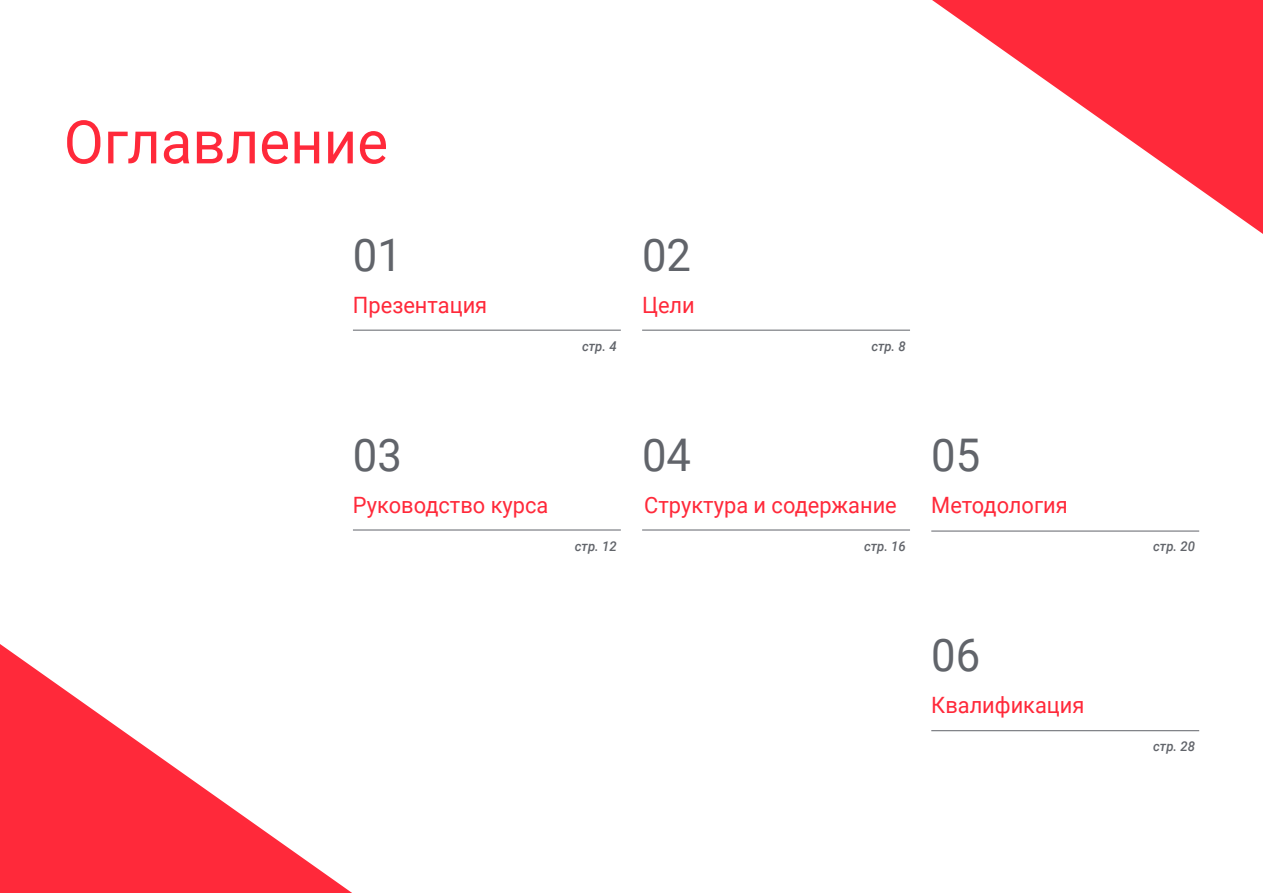
<style>
.page{position:relative;width:1263px;height:893px;background:#fff}
.page>*{position:absolute;margin:0;border:0;box-sizing:border-box;transform-origin:0 0}
.t1{font:60px "Roboto";color:#ff293a}
.t2{font:45px "Roboto";color:#61646a}
.t3{font:22.5px "Roboto";color:#ff293a}
.t4{font:italic 500 13.5px "Roboto";color:#61646a}
</style>
<div class="page">
<svg style="left:0;top:644px;width:352px;height:249px"></svg>
<svg style="left:932px;top:0;width:331px;height:234px"></svg>
<hr style="left:353px;top:330px;width:268px;height:1px;background:#61646a">
<hr style="left:931px;top:531px;width:268px;height:1px;background:#61646a">
<hr style="left:642px;top:330px;width:268px;height:1px;background:#61646a">
<hr style="left:931px;top:730px;width:268px;height:1px;background:#61646a">
<hr style="left:353px;top:530px;width:268px;height:1px;background:#61646a">
<hr style="left:642px;top:530px;width:268px;height:1px;background:#61646a">
<h1 class="t1" style="left:64px;top:100px;width:326px">Оглавление</h1>
<h2 class="t2" style="left:353px;top:224px;width:51px">01</h2>
<h2 class="t2" style="left:642px;top:224px;width:51px">02</h2>
<p class="t3" style="left:353px;top:290px;width:136px">Презентация</p>
<p class="t4" style="left:582px;top:337px;width:36px">стр. 4</p>
<p class="t3" style="left:642px;top:290px;width:54px">Цели</p>
<p class="t4" style="left:871px;top:337px;width:36px">стр. 8</p>
<h2 class="t2" style="left:353px;top:424px;width:51px">03</h2>
<h2 class="t2" style="left:642px;top:424px;width:51px">04</h2>
<h2 class="t2" style="left:931px;top:424px;width:51px">05</h2>
<p class="t3" style="left:353px;top:489px;width:197px">Руководство курса</p>
<p class="t3" style="left:644px;top:489px;width:254px">Структура и содержание</p>
<p class="t3" style="left:931px;top:489px;width:138px">Методология</p>
<p class="t4" style="left:575px;top:537px;width:43px">стр. 12</p>
<p class="t4" style="left:864px;top:537px;width:43px">стр. 16</p>
<h2 class="t2" style="left:931px;top:623px;width:51px">06</h2>
<p class="t3" style="left:931px;top:689px;width:155px">Квалификация</p>
<p class="t4" style="left:1153px;top:537px;width:43px">стр. 20</p>
<p class="t4" style="left:1153px;top:736px;width:43px">стр. 28</p>
</div>
